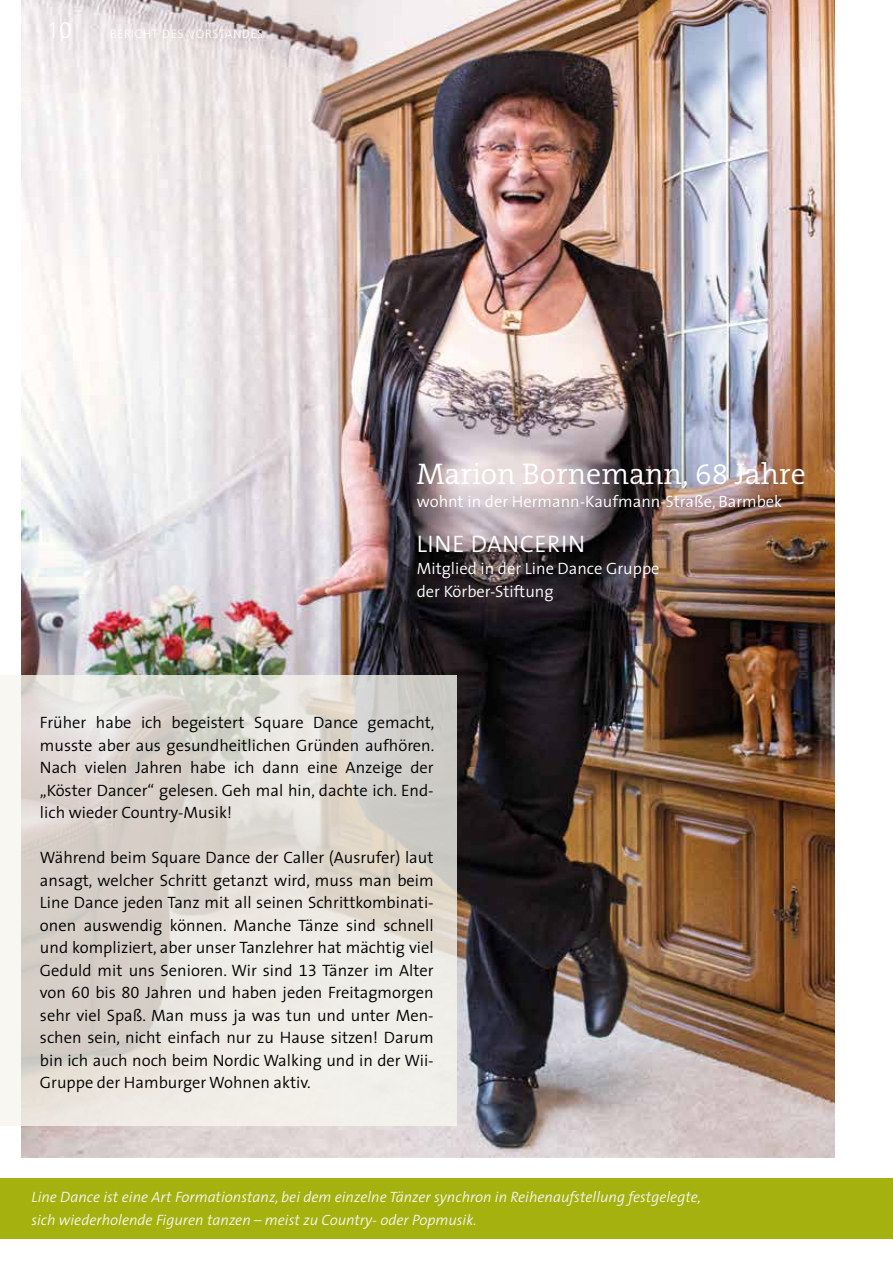
<style>
.page{position:relative;width:893px;height:1263px;background:#fff}
.page>*{position:absolute;margin:0;border:0;box-sizing:border-box;transform-origin:0 0}
.t1{font:300 30px "The Serif B4";color:#fff}
.t2{font:300 24px "The Sans";letter-spacing:.025em;color:#fff}
.t3{font:300 22.5px "Frutiger";color:#fff}
.t4{font:300 16.5px/22.5px "The Sans";color:#000;text-align:justify}
.t5{font:300 16.5px/22.5px "The Sans";color:#fff}
.t6{font:italic 300 15px/22.5px "The Sans";color:#f6f5ee}
.t7{font:300 12px "Frutiger";letter-spacing:.05em;color:#fff}
.s1{font-family:"The Sans Semi Light Expert";font-weight:400}
</style>
<div class="page">
<div style="left:0;top:1178px;width:893px;height:60px;background:#a4b10f"></div>
<img style="left:21px;top:0;width:814px;height:1157px">
<svg style="left:0;top:675px;width:457px;height:451px;background:#e2ded7"></svg>
<h3 class="t3" style="left:47px;top:18px;width:26px">10</h3>
<p class="t7" style="left:110px;top:27px;width:155px">BERICHT DES VORSTANDES</p>
<h1 class="t1" style="left:417px;top:458px;width:391px">Marion Bornemann, 68 Jahre</h1>
<p class="t5" style="left:417px;top:489px;width:367px">wohnt in der Hermann-Kaufmann-Straße, Barmbek</p>
<h2 class="t2" style="left:417px;top:524px;width:170px">LINE DANCERIN</h2>
<p class="t5" style="left:417px;top:557px;width:244px">Mitglied in der Line Dance Gruppe der Körber-Stiftung</p>
<p class="t4" style="left:40px;top:711px;width:396px">Früher habe ich begeistert Square Dance gemacht, musste aber aus gesundheitlichen Gründen aufhören.<br>Nach vielen Jahren habe ich dann eine Anzeige der „Köster Dancer“ gelesen. Geh mal hin, dachte ich. End&shy;lich wieder Country-Musik!</p>
<p class="t4" style="left:40px;top:846px;width:395px">Während beim Square Dance der Caller (Ausrufer) laut ansagt, welcher Schritt getanzt wird, muss man beim Line Dance jeden Tanz mit all seinen Schrittkombinati&shy;onen auswendig können. Manche Tänze sind schnell und kompliziert, aber unser Tanzlehrer hat mächtig viel Geduld mit uns Senioren. Wir sind <span class="s1">13</span> Tänzer im Alter von <span class="s1">60</span> bis <span class="s1">80</span> Jahren und haben jeden Freitagmorgen sehr viel Spaß. Man muss ja was tun und unter Men&shy;schen sein, nicht einfach nur zu Hause sitzen! Darum bin ich auch noch beim Nordic Walking und in der Wii-Gruppe der Hamburger Wohnen aktiv.</p>
<p class="t6" style="left:31px;top:1185px;width:671px">Line Dance ist eine Art Formationstanz, bei dem einzelne Tänzer synchron in Reihenaufstellung festgelegte, sich wiederholende Figuren tanzen – meist zu Country- oder Popmusik.</p>
</div>
